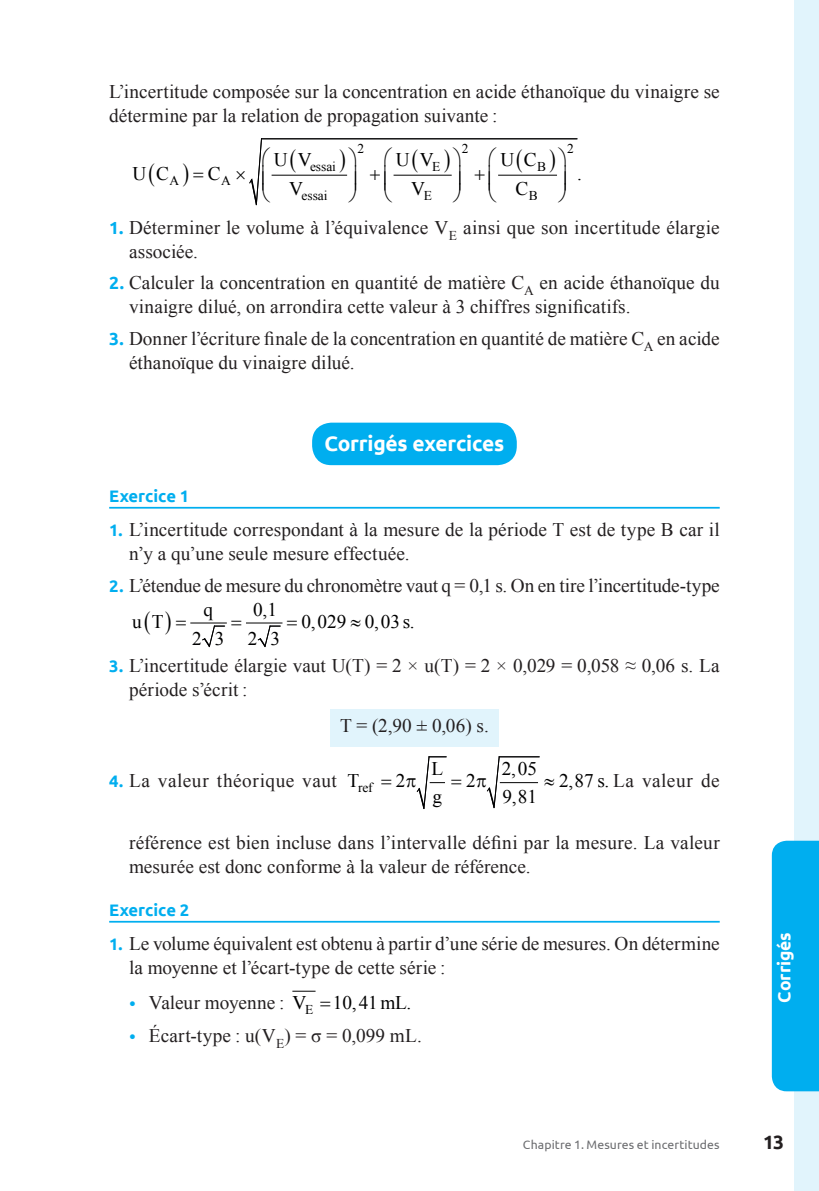
<style>
.page{position:relative;width:819px;height:1191px;background:#fff}
.page>*{position:absolute;margin:0;border:0;box-sizing:border-box;transform-origin:0 0}
.t1{font:700 21px "Ubuntu";letter-spacing:-.01em;color:#fff}
.t2{font:19.25px/24.2px "Times New Roman";letter-spacing:.005em;color:#231f20}
.t3{font:19.25px "Times New Roman";color:#000001}
.t4{font:19.25px "Times New Roman";letter-spacing:.025em;color:#231f20}
.t5{font:700 19.25px "Ubuntu";color:#231f20}
.t6{font:700 17.5px "Ubuntu";letter-spacing:-.005em;color:#fff}
.t7{font:700 16.62px "Ubuntu";color:#00aeef}
.t8{font:13.47px "Times New Roman";letter-spacing:-.005em;color:#000001}
.t9{font:12.25px "Ubuntu";letter-spacing:.01em;color:#6c6d70}
.s1{font-family:"Ubuntu";font-weight:700;font-size:17.5px;color:#00aeef}
.s2{font-family:"Ubuntu";font-weight:700;font-size:16.62px;color:#00aeef}
.s3{color:#000001}
.s4{color:#00aeef}
</style>
<div class="page">
<div style="left:794px;top:0;width:25px;height:1191px;background:#e1f4fc"></div>
<div style="left:312px;top:422px;width:204px;height:43px;background:#00aeef;border-radius:19px"></div>
<hr style="left:109px;top:507px;width:610px;height:1px;background:#00aeef">
<div style="left:330px;top:709px;width:168px;height:37px;background:#e1f4fc"></div>
<hr style="left:109px;top:921px;width:610px;height:1px;background:#00aeef">
<svg style="left:202px;top:625px;width:22px;height:22px"></svg>
<hr style="left:191px;top:622px;width:35px;height:1px;background:#000001">
<svg style="left:257px;top:625px;width:23px;height:22px"></svg>
<hr style="left:246px;top:622px;width:36px;height:1px;background:#000001">
<svg style="left:293px;top:990px;width:22px;height:1px"></svg>
<svg style="left:771px;top:840px;width:48px;height:251px;background:#0fb2ef"></svg>
<svg style="left:249px;top:138px;width:328px;height:67px"></svg>
<svg style="left:416px;top:756px;width:31px;height:53px"></svg>
<svg style="left:487px;top:756px;width:52px;height:52px"></svg>
<p class="t2" style="left:109px;top:79px;width:612px">L’incertitude composée sur la concentration en acide éthanoïque du vinaigre se détermine par la relation de propagation suivante :</p>
<p class="t8" style="left:357px;top:139px;width:8px">2</p>
<p class="t8" style="left:462px;top:139px;width:8px">2</p>
<p class="t8" style="left:567px;top:139px;width:8px">2</p>
<p class="t8" style="left:310px;top:157px;width:27px">essai</p>
<p class="t8" style="left:432px;top:157px;width:10px">E</p>
<p class="t8" style="left:537px;top:157px;width:10px">B</p>
<p class="t8" style="left:169px;top:171px;width:11px">A</p>
<p class="t8" style="left:221px;top:171px;width:11px">A</p>
<p class="t8" style="left:301px;top:186px;width:27px">essai</p>
<p class="t8" style="left:424px;top:186px;width:10px">E</p>
<p class="t8" style="left:529px;top:186px;width:10px">B</p>
<p class="t3" style="left:274px;top:146px;width:39px">U V</p>
<p class="t3" style="left:396px;top:146px;width:39px">U V</p>
<p class="t3" style="left:500px;top:146px;width:38px">U C</p>
<p class="t3" style="left:132px;top:161px;width:38px">U C</p>
<p class="t3" style="left:208px;top:161px;width:14px">C</p>
<p class="t3" style="left:577px;top:161px;width:6px">.</p>
<p class="t3" style="left:289px;top:176px;width:15px">V</p>
<p class="t3" style="left:411px;top:176px;width:15px">V</p>
<p class="t3" style="left:515px;top:176px;width:14px">C</p>
<p class="t2" style="left:129px;top:215px;width:592px;text-indent:-20px"><span class="s1">1.</span> Déterminer le volume à l’équivalence V<sub>E</sub> ainsi que son incertitude élargie associée.</p>
<p class="t2" style="left:129px;top:270px;width:592px;text-indent:-20px"><span class="s1">2.</span> Calculer la concentration en quantité de matière C<sub>A</sub> en acide éthanoïque du vinaigre dilué, on arrondira cette valeur à 3 chiffres significatifs.</p>
<p class="t2" style="left:129px;top:326px;width:592px;text-indent:-20px"><span class="s1">3.</span> Donner l’écriture finale de la concentration en quantité de matière C<sub>A</sub> en acide éthanoïque du vinaigre dilué.</p>
<p class="t1" style="left:324px;top:431px;width:181px">Corrigés exercices</p>
<p class="t7" style="left:109px;top:486px;width:81px">Exercice 1</p>
<p class="t2" style="left:129px;top:517px;width:592px;text-indent:-20px"><span class="s2">1.</span> L’incertitude correspondant à la mesure de la période T est de type B car il n’y a qu’une seule mesure effectuée.</p>
<p class="t2" style="left:204px;top:572px;width:517px;text-indent:-94px"><span class="s2">2.</span> L’étendue de mesure du chronomètre vaut q = 0,1 s. On en tire l’incertitude-type <span class="s3">q</span></p>
<p class="t3" style="left:253px;top:596px;width:25px">0,1</p>
<p class="t3" style="left:132px;top:608px;width:33px">u T</p>
<p class="t3" style="left:301px;top:608px;width:115px">0,029 0,03 s.</p>
<p class="t3" style="left:192px;top:625px;width:89px">23 23</p>
<p class="t2" style="left:129px;top:653px;width:592px;text-indent:-20px"><span class="s2">3.</span> L’incertitude élargie vaut U(T) = 2 × u(T) = 2 × 0,029 = 0,058 ≈ 0,06 s. La période s’écrit :</p>
<p class="t2" style="left:340px;top:713px;width:150px">T = (2,90 ± 0,06) s.</p>
<p class="t4" style="left:109px;top:768px;width:265px"><span class="s2">4.</span> La valeur théorique vaut <sub>ref</sub></p>
<p class="t3" style="left:431px;top:756px;width:13px">L</p>
<p class="t3" style="left:502px;top:756px;width:37px">2,05</p>
<p class="t3" style="left:347px;top:768px;width:13px">T</p>
<p class="t3" style="left:396px;top:768px;width:11px">2</p>
<p class="t3" style="left:466px;top:768px;width:11px">2</p>
<p class="t4" style="left:544px;top:768px;width:177px"><span class="s3">≈ 2,87 s.</span> La valeur de</p>
<p class="t3" style="left:432px;top:783px;width:11px">g</p>
<p class="t3" style="left:502px;top:783px;width:36px">9,81</p>
<p class="t2" style="left:129px;top:830px;width:592px">référence est bien incluse dans l’intervalle défini par la mesure. La valeur mesurée est donc conforme à la valeur de référence.</p>
<p class="t7" style="left:109px;top:900px;width:81px">Exercice 2</p>
<p class="t2" style="left:129px;top:931px;width:592px;text-indent:-20px"><span class="s2">1.</span> Le volume équivalent est obtenu à partir d’une série de mesures. On détermine la moyenne et l’écart-type de cette série :</p>
<p class="t2" style="left:129px;top:990px;width:179px"><span class="s4">•</span> Valeur moyenne : <span class="s3">V</span></p>
<p class="t3" style="left:333px;top:990px;width:80px">10,41 mL.</p>
<p class="t8" style="left:305px;top:1000px;width:10px">E</p>
<p class="t2" style="left:129px;top:1023px;width:294px"><span class="s4">•</span> Écart-type : u(V<sub>E</sub>) = σ = 0,099 mL.</p>
<p class="t6" style="left:773px;top:1002px;width:72px;rotate:-90deg">Corrigés</p>
<p class="t9" style="left:523px;top:1137px;width:198px">Chapitre 1. Mesures et incertitudes</p>
<p class="t5" style="left:763px;top:1130px;width:23px">13</p>
</div>
